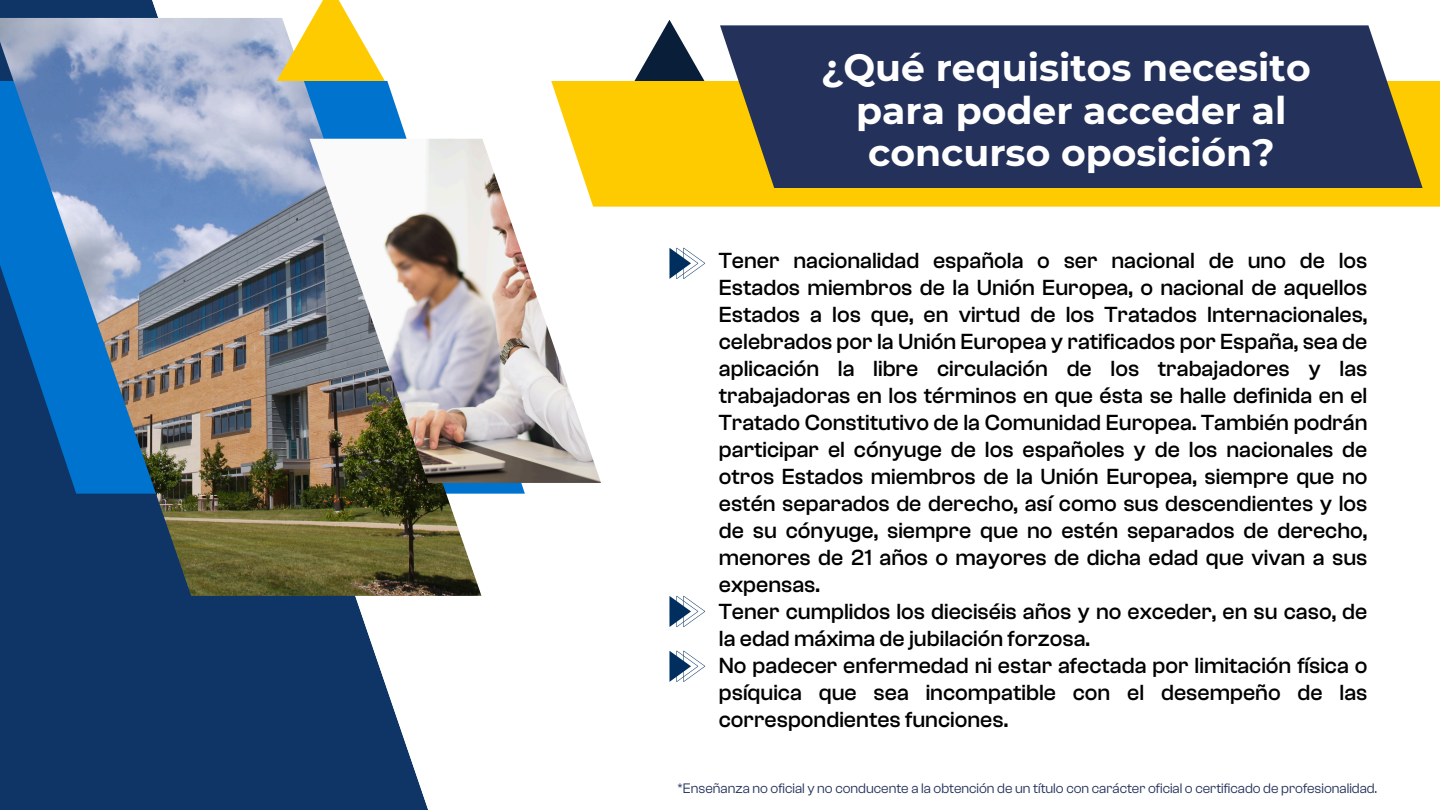
<style>
.page{position:relative;width:1440px;height:810px;background:#fff}
.page>*{position:absolute;margin:0;border:0;box-sizing:border-box;transform-origin:0 0}
.t1{font:700 37.7px/42.6px "Montserrat";color:#fff;text-align:center}
.t2{font:500 22.7px/27px "Clash Grotesk";color:#000}
.t3{font:14.2px "Clash Grotesk";color:#23315b}
</style>
<div class="page">
<svg style="left:634px;top:20px;width:71px;height:61px"></svg>
<div style="left:551px;top:81px;width:889px;height:126px;background:#fecb00"></div>
<svg style="left:720px;top:25px;width:703px;height:163px;background:#343e5b"></svg>
<svg style="left:0;top:0;width:428px;height:810px;background:#284a76"></svg>
<img style="left:0;top:18px;width:482px;height:578px">
<img style="left:309px;top:139px;width:292px;height:344px">
<svg style="left:669px;top:248px;width:36px;height:31px"></svg>
<svg style="left:277px;top:0;width:108px;height:81px"></svg>
<svg style="left:669px;top:596px;width:36px;height:31px"></svg>
<svg style="left:669px;top:651px;width:36px;height:31px"></svg>
<p class="t1" style="left:821px;top:46px;width:491px">¿Qué requisitos necesito para poder acceder al concurso oposición?</p>
<p class="t2" style="left:719px;top:247px;width:650px">Tener nacionalidad española o ser nacional de uno de los Estados miembros de la Unión Europea, o nacional de aquellos Estados a los que, en virtud de los Tratados Internacionales, celebrados por la Unión Europea y ratificados por España, sea de aplicación la libre circulación de los trabajadores y las trabajadoras en los términos en que ésta se halle definida en el Tratado Constitutivo de la Comunidad Europea. También podrán participar el cónyuge de los españoles y de los nacionales de otros Estados miembros de la Unión Europea, siempre que no estén separados de derecho, así como sus descendientes y los de su cónyuge, siempre que no estén separados de derecho, menores de 21 años o mayores de dicha edad que vivan a sus expensas.<br>Tener cumplidos los dieciséis años y no exceder, en su caso, de la edad máxima de jubilación forzosa.<br>No padecer enfermedad ni estar afectada por limitación física o psíquica que sea incompatible con el desempeño de las correspondientes funciones.</p>
<h2 class="t3" style="left:678px;top:780px;width:701px">*Enseñanza no oficial y no conducente a la obtención de un título con carácter oficial o certificado de profesionalidad.</h2>
</div>
